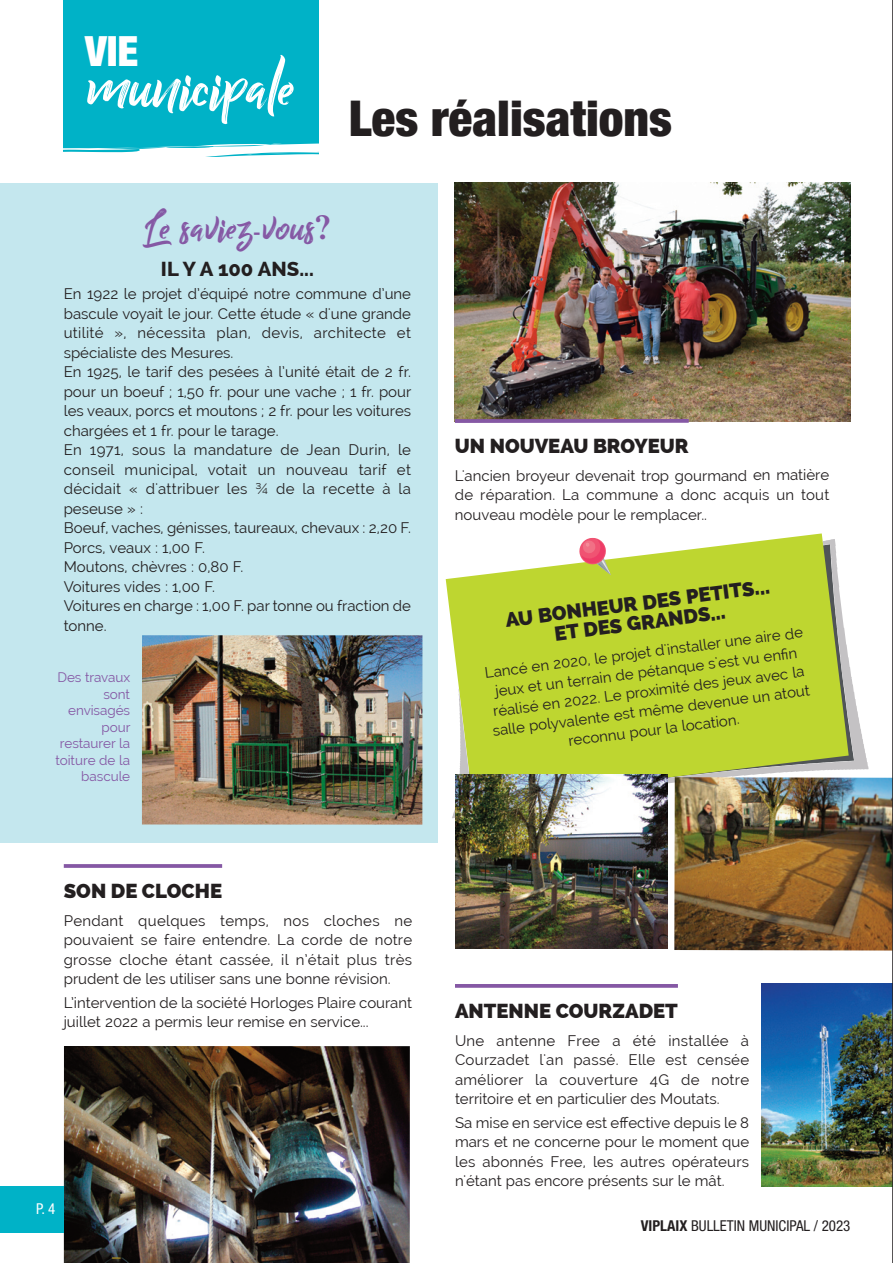
<style>
.page{position:relative;width:893px;height:1263px;background:#fff}
.page>*{position:absolute;margin:0;border:0;box-sizing:border-box;transform-origin:0 0}
.t1{font:70.95px "Billy Ohio";color:#fff}
.t2{font:900 condensed 49.5px "Helvetica Neue LT Std";color:#231f20}
.t3{font:45px "Billy Ohio";color:#8558a4}
.t4{font:900 condensed 41.85px "Helvetica Neue LT Std";color:#fff}
.t5{font:800 20.25px/19.5px "Raleway";color:#231f20;text-align:center}
.t6{font:800 20.25px "Raleway";color:#231f20}
.t7{font:15px/19.5px "Raleway";color:#231f20;text-align:justify}
.t8{font:condensed 15px "Helvetica Neue";color:#231f20}
.t9{font:condensed 15px "Helvetica Neue";color:#fff}
.t10{font:13.5px/16.5px "Raleway";letter-spacing:-.005em;color:#8558a4;text-align:right}
.s1{font-family:"Times";font-weight:600;font-size:22.5px}
.s2{font-family:"Times";font-weight:600;font-size:34.5px}
.s3{font-weight:700}
</style>
<div class="page">
<div style="left:0;top:183px;width:438px;height:659px;background:#c4e7ee"></div>
<svg style="left:446px;top:533px;width:377px;height:156px;fill:#bed630"></svg>
<svg style="left:536px;top:539px;width:333px;height:245px;fill:#bed630"></svg>
<svg style="left:579px;top:537px;width:32px;height:38px"></svg>
<svg style="left:452px;top:689px;width:84px;height:129px"></svg>
<img style="left:64px;top:1046px;width:346px;height:217px">
<img style="left:454px;top:183px;width:396px;height:238px">
<div style="left:0;top:1186px;width:64px;height:47px;background:#00b2c7"></div>
<svg style="left:455px;top:419px;width:234px;height:4px"></svg>
<div style="left:64px;top:0;width:255px;height:158px;background:#00b2c7"></div>
<svg style="left:63px;top:142px;width:256px;height:16px"></svg>
<img style="left:455px;top:775px;width:213px;height:174px">
<svg style="left:455px;top:984px;width:223px;height:4px"></svg>
<img style="left:761px;top:984px;width:131px;height:202px">
<svg style="left:64px;top:864px;width:158px;height:4px"></svg>
<img style="left:142px;top:635px;width:280px;height:190px">
<img style="left:674px;top:777px;width:218px;height:173px">
<hr style="left:892px;top:0;width:1px;height:1263px;background:#231f20">
<p class="t4" style="left:85px;top:36px;width:55px">VIE</p>
<p class="t1" style="left:87px;top:39px;width:208px">municipale</p>
<p class="t2" style="left:349px;top:101px;width:325px">Les réalisations</p>
<p class="t3" style="left:145px;top:197px;width:187px">Le saviez<span class="s1">-</span>vous<span class="s2">?</span></p>
<p class="t6" style="left:161px;top:256px;width:154px">IL Y A 100 ANS...</p>
<p class="t7" style="left:64px;top:284px;width:349px">En 1922 le projet d’équipé notre commune d’une bascule voyait le jour. Cette étude « d'une grande utilité », nécessita plan, devis, architecte et spécialiste des Mesures.</p>
<p class="t7" style="left:64px;top:362px;width:349px">En 1925, le tarif des pesées à l’unité était de 2 fr. pour un boeuf ; 1,50 fr. pour une vache ; 1 fr. pour les veaux, porcs et moutons ; 2 fr. pour les voitures chargées et 1 fr. pour le tarage.</p>
<p class="t7" style="left:64px;top:440px;width:349px">En 1971, sous la mandature de Jean Durin, le conseil municipal, votait un nouveau tarif et décidait « d'attribuer les ¾ de la recette à la peseuse » :</p>
<p class="t7" style="left:64px;top:518px;width:349px">Boeuf, vaches, génisses, taureaux, chevaux : 2,20 F.</p>
<p class="t7" style="left:64px;top:538px;width:143px">Porcs, veaux : 1,00 F.</p>
<p class="t7" style="left:64px;top:557px;width:181px">Moutons, chèvres : 0,80 F.</p>
<p class="t7" style="left:64px;top:577px;width:153px">Voitures vides : 1,00 F.</p>
<p class="t7" style="left:64px;top:596px;width:349px">Voitures en charge : 1,00 F. par tonne ou fraction de tonne.</p>
<p class="t10" style="left:56px;top:669px;width:76px">Des travaux sont envisagés pour restaurer la toiture de la bascule</p>
<p class="t5" style="left:64px;top:881px;width:160px">SON DE CLOCHE</p>
<p class="t7" style="left:64px;top:910px;width:350px">Pendant quelques temps, nos cloches ne pouvaient se faire entendre. La corde de notre grosse cloche étant cassée, il n’était plus très prudent de les utiliser sans une bonne révision.</p>
<p class="t7" style="left:64px;top:993px;width:350px">L’intervention de la société Horloges Plaire courant juillet 2022 a permis leur remise en service...</p>
<p class="t9" style="left:36px;top:1203px;width:21px">P. 4</p>
<p class="t5" style="left:455px;top:436px;width:235px">UN NOUVEAU BROYEUR</p>
<p class="t7" style="left:455px;top:465px;width:376px">L'ancien broyeur devenait trop gourmand en matière de réparation. La commune a donc acquis un tout nouveau modèle pour le remplacer..</p>
<p class="t5" style="left:504px;top:610px;width:268px;rotate:-7deg">AU BONHEUR DES PETITS...<br>ET DES GRANDS...</p>
<p class="t7" style="left:484px;top:662px;width:322px;text-align:center;rotate:-7deg">Lancé en 2020, le projet d'installer une aire de jeux et un terrain de pétanque s'est vu enfin réalisé en 2022. Le proximité des jeux avec la salle polyvalente est même devenue un atout reconnu pour la location.</p>
<p class="t5" style="left:455px;top:1001px;width:224px">ANTENNE COURZADET</p>
<p class="t7" style="left:455px;top:1030px;width:296px">Une antenne Free a été installée à Courzadet l'an passé. Elle est censée améliorer la couverture 4G de notre territoire et en particulier des Moutats.</p>
<p class="t7" style="left:455px;top:1113px;width:296px">Sa mise en service est effective depuis le 8 mars et ne concerne pour le moment que les abonnés Free, les autres opérateurs n'étant pas encore présents sur le mât.</p>
<p class="t8" style="left:641px;top:1220px;width:211px"><span class="s3">VIPLAIX</span> BULLETIN MUNICIPAL / 2023</p>
</div>
